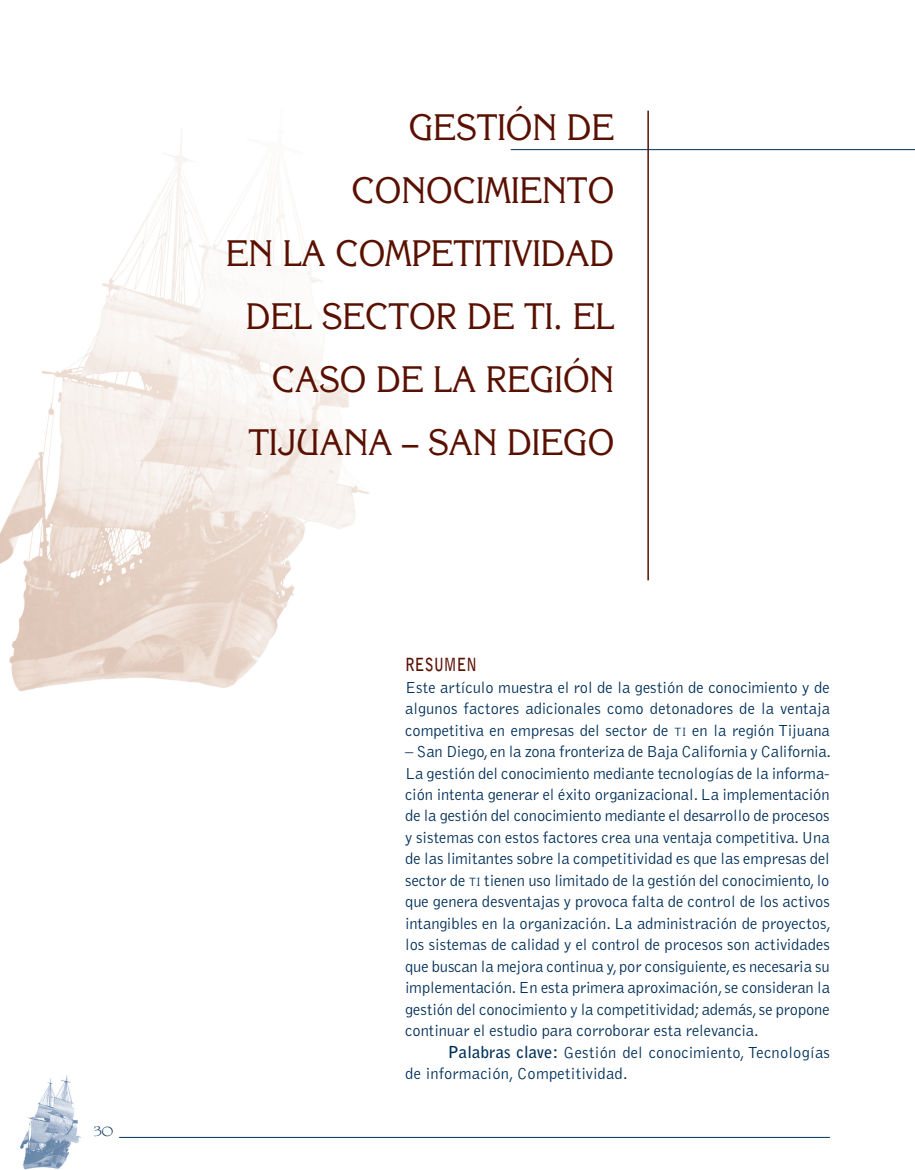
<style>
.page{position:relative;width:915px;height:1170px;background:#fff}
.page>*{position:absolute;margin:0;border:0;box-sizing:border-box;transform-origin:0 0}
.t1{font:36px/63px "Korinna";color:#5a1000;text-align:right;scale:.9 1}
.t2{font:700 18px "Bell Gothic";letter-spacing:.015em;color:#5a1000;scale:.8 1}
.t3{font:300 16.5px/21.5px "Bell Gothic";color:#002f58;text-align:justify}
.t4{font:15px "University Roman";color:#002f58;scale:1.3 1}
.s1{font-size:12.3px}
.s2{font-weight:700}
</style>
<div class="page">
<hr style="left:119px;top:1136px;width:710px;height:1px;background:#002f58">
<img style="left:20px;top:1075px;width:61px;height:94px">
<img style="left:0;top:136px;width:369px;height:556px">
<hr style="left:647px;top:111px;width:1px;height:469px;background:#5a1000">
<hr style="left:510px;top:149px;width:404px;height:1px;background:#002f58">
<p class="t4" style="left:94px;top:1122px;width:16px">30</p>
<h1 class="t1" style="left:226px;top:95px;width:433px">GESTIÓN DE<br>CONOCIMIENTO<br>EN LA COMPETITIVIDAD<br>DEL SECTOR DE TI. EL<br>CASO DE LA REGIÓN<br>TIJUANA – SAN DIEGO</h1>
<p class="t2" style="left:405px;top:653px;width:91px">Resumen</p>
<p class="t3" style="left:405px;top:677px;width:426px">Este artículo muestra el rol de la gestión de conocimiento y de algunos factores adicionales como detonadores de la ventaja competitiva en empresas del sector de <span class="s1">ti</span> en la región Tijuana</p>
<p class="t3" style="left:405px;top:741px;width:427px">– San Diego, en la zona fronteriza de Baja California y California.<br>La gestión del conocimiento mediante tecnologías de la informa&shy;ción intenta generar el éxito organizacional. La implementación de la gestión del conocimiento mediante el desarrollo de procesos y sistemas con estos factores crea una ventaja competitiva. Una de las limitantes sobre la competitividad es que las empresas del sector de <span class="s1">ti</span> tienen uso limitado de la gestión del conocimiento, lo que genera desventajas y provoca falta de control de los activos intangibles en la organización. La administración de proyectos, los sistemas de calidad y el control de procesos son actividades que buscan la mejora continua y, por consiguiente, es necesaria su implementación. En esta primera aproximación, se consideran la gestión del conocimiento y la competitividad; además, se propone continuar el estudio para corroborar esta relevancia.</p>
<p class="t3" style="left:405px;top:1041px;width:426px;text-indent:43px"><span class="s2">palabras clave:</span> Gestión del conocimiento, Tecnologías de información, Competitividad.</p>
</div>
